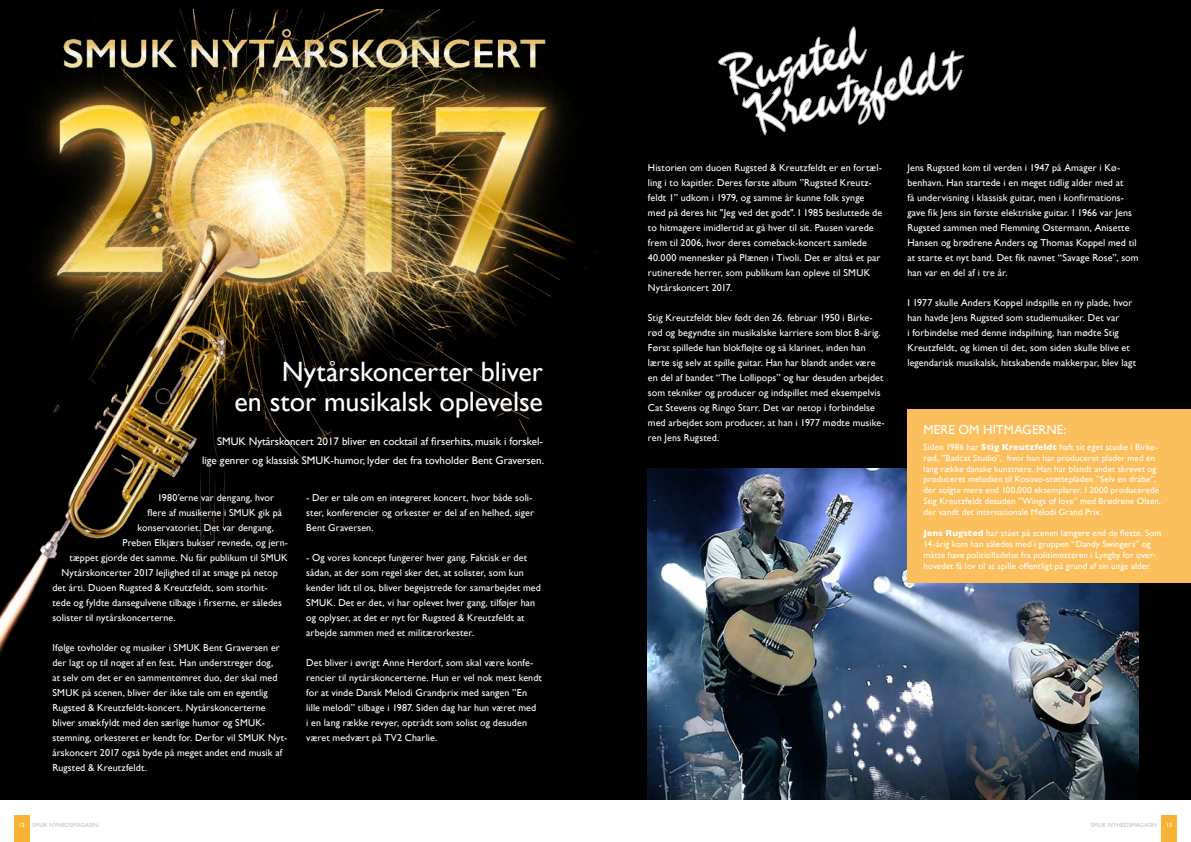
<style>
.page{position:relative;width:1191px;height:842px;background:#fff}
.page>*{position:absolute;margin:0;border:0;box-sizing:border-box;transform-origin:0 0}
.t1{font:28px/30px "Gill Sans";letter-spacing:-.005em;color:#fff;text-align:right}
.t2{font:13px "Gill Sans";letter-spacing:.01em;color:#fff}
.t3{font:11px/19px "Gill Sans";color:#fff;text-align:right}
.t4{font:10px/15px "Gill Sans";letter-spacing:.01em;color:#fff}
.t5{font:9px/10.8px "Gill Sans";letter-spacing:.015em;color:#fff}
.t6{font:6px "Gill Sans";color:#c1c0c0}
.t7{font:6px "Gill Sans";color:#fff}
.s1{font-weight:700}
.s2{color:#fff}
</style>
<div class="page">
<div style="left:0;top:0;width:1191px;height:800px;background:#000"></div>
<img style="left:0;top:10px;width:596px;height:832px">
<img style="left:648px;top:468px;width:490px;height:332px">
<svg style="left:718px;top:27px;width:245px;height:108px"></svg>
<div style="left:907px;top:409px;width:284px;height:174px;background:#fbc05d"></div>
<div style="left:14px;top:815px;width:15px;height:27px;background:#f9b234"></div>
<div style="left:1161px;top:815px;width:15px;height:27px;background:#f9b234"></div>
<h1 class="t1" style="left:234px;top:357px;width:310px">Nytårskoncerter bliver<br>en stor musikalsk oplevelse</h1>
<p class="t3" style="left:202px;top:432px;width:343px">SMUK Nytårskoncert 2017 bliver en cocktail af firserhits, musik i forskel&shy;lige genrer og klassisk SMUK-humor, lyder det fra tovholder Bent Graversen.</p>
<p class="t4" style="left:157px;top:490px;width:118px">1980’erne var dengang, hvor</p>
<p class="t4" style="left:147px;top:505px;width:136px">flere af musikerne i SMUK gik på</p>
<p class="t4" style="left:137px;top:520px;width:138px">konservatoriet. Det var dengang,</p>
<p class="t4" style="left:122px;top:535px;width:167px">Preben Elkjærs bukser revnede, og jern-</p>
<p class="t4" style="left:69px;top:550px;width:220px">tæppet gjorde det samme. Nu får publikum til SMUK</p>
<p class="t4" style="left:61px;top:565px;width:218px">Nytårskoncerter 2017 lejlighed til at smage på netop</p>
<p class="t4" style="left:52px;top:580px;width:217px">det årti. Duoen Rugsted &amp; Kreutzfeldt, som storhit-</p>
<p class="t4" style="left:52px;top:595px;width:231px">tede og fyldte dansegulvene tilbage i firserne, er således</p>
<p class="t4" style="left:52px;top:610px;width:125px">solister til nytårskoncerterne.</p>
<p class="t4" style="left:52px;top:640px;width:236px">Ifølge tovholder og musiker i SMUK Bent Graversen er der lagt op til noget af en fest. Han understreger dog,<br>at selv om det er en sammentømret duo, der skal med SMUK på scenen, bliver der ikke tale om en egentlig Rugsted &amp; Kreutzfeldt-koncert. Nytårskoncerterne bliver smækfyldt med den særlige humor og SMUK&shy;stemning, orkesteret er kendt for. Derfor vil SMUK Nyt&shy;årskoncert 2017 også byde på meget andet end musik af Rugsted &amp; Kreutzfeldt.</p>
<p class="t4" style="left:306px;top:490px;width:229px">- Der er tale om en integreret koncert, hvor både soli&shy;ster, konferencier og orkester er del af en helhed, siger<br>Bent Graversen.</p>
<p class="t4" style="left:306px;top:550px;width:236px">- Og vores koncept fungerer hver gang. Faktisk er det sådan, at der som regel sker det, at solister, som kun kender lidt til os, bliver begejstrede for samarbejdet med SMUK. Det er det, vi har oplevet hver gang, tilføjer han og oplyser, at det er nyt for Rugsted &amp; Kreutzfeldt at arbejde sammen med et militærorkester.</p>
<p class="t4" style="left:306px;top:655px;width:237px">Det bliver i øvrigt Anne Herdorf, som skal være konfe&shy;rencier til nytårskoncerterne. Hun er vel nok mest kendt for at vinde Dansk Melodi Grandprix med sangen ”En lille melodi” tilbage i 1987. Siden dag har hun været med<br>i en lang række revyer, optrådt som solist og desuden været medvært på TV2 Charlie.</p>
<p class="t4" style="left:648px;top:160px;width:236px">Historien om duoen Rugsted &amp; Kreutzfeldt er en fortæl&shy;ling i to kapitler. Deres første album ”Rugsted Kreutz&shy;feldt 1” udkom i 1979, og samme år kunne folk synge med på deres hit "Jeg ved det godt". I 1985 besluttede de to hitmagere imidlertid at gå hver til sit. Pausen varede frem til 2006, hvor deres comeback-koncert samlede 40.000 mennesker på Plænen i Tivoli. Det er altså et par rutinerede herrer, som publikum kan opleve til SMUK Nytårskoncert 2017.</p>
<p class="t4" style="left:648px;top:310px;width:238px">Stig Kreutzfeldt blev født den 26. februar 1950 i Birke&shy;rød og begyndte sin musikalske karriere som blot 8-årig.<br>Først spillede han blokfløjte og så klarinet, inden han lærte sig selv at spille guitar. Han har blandt andet være en del af bandet “The Lollipops” og har desuden arbejdet som tekniker og producer og indspillet med eksempelvis Cat Stevens og Ringo Starr. Det var netop i forbindelse med arbejdet som producer, at han i 1977 mødte musike&shy;ren Jens Rugsted.</p>
<p class="t4" style="left:907px;top:160px;width:232px">Jens Rugsted kom til verden i 1947 på Amager i Kø&shy;benhavn. Han startede i en meget tidlig alder med at<br>få undervisning i klassisk guitar, men i konfirmations&shy;gave fik Jens sin første elektriske guitar. I 1966 var Jens Rugsted sammen med Flemming Ostermann, Anisette Hansen og brødrene Anders og Thomas Koppel med til at starte et nyt band. Det fik navnet “Savage Rose”, som han var en del af i tre år.</p>
<p class="t4" style="left:907px;top:295px;width:230px">I 1977 skulle Anders Koppel indspille en ny plade, hvor han havde Jens Rugsted som studiemusiker. Det var<br>i forbindelse med denne indspilning, han mødte Stig Kreutzfeldt, og kimen til det, som siden skulle blive et legendarisk musikalsk, hitskabende makkerpar, blev lagt</p>
<h2 class="t2" style="left:923px;top:421px;width:144px">MERE OM HITMAGERNE:</h2>
<p class="t5" style="left:923px;top:441px;width:239px">Siden 1986 har <span class="s1">Stig Kreutzfeldt</span> haft sit eget studie i Birke&shy;rød, ”Badcat Studio”, hvor han har produceret plader med en lang række danske kunstnere. Han har blandt andet skrevet og produceret melodien til Kosovo-støttepladen ”Selv en dråbe”, der solgte mere end 100.000 eksemplarer. I 2000 producerede Stig Kreutzfeldt desuden ”Wings of love” med Brødrene Olsen, der vandt det internationale Melodi Grand Prix.</p>
<p class="t5" style="left:923px;top:528px;width:239px"><span class="s1">Jens Rugsted</span> har stået på scenen længere end de fleste. Som 14-årig kom han således med i gruppen “Dandy Swingers” og måtte have polititilladelse fra politimesteren i Lyngby for over&shy;hovedet få lov til at spille offentligt på grund af sin unge alder.</p>
<p class="t6" style="left:19px;top:822px;width:81px"><span class="s2">12</span> SMUK NYHEDSMAGASIN</p>
<p class="t6" style="left:1090px;top:822px;width:68px">SMUK NYHEDSMAGASIN</p>
<p class="t7" style="left:1166px;top:822px;width:7px">13</p>
</div>
